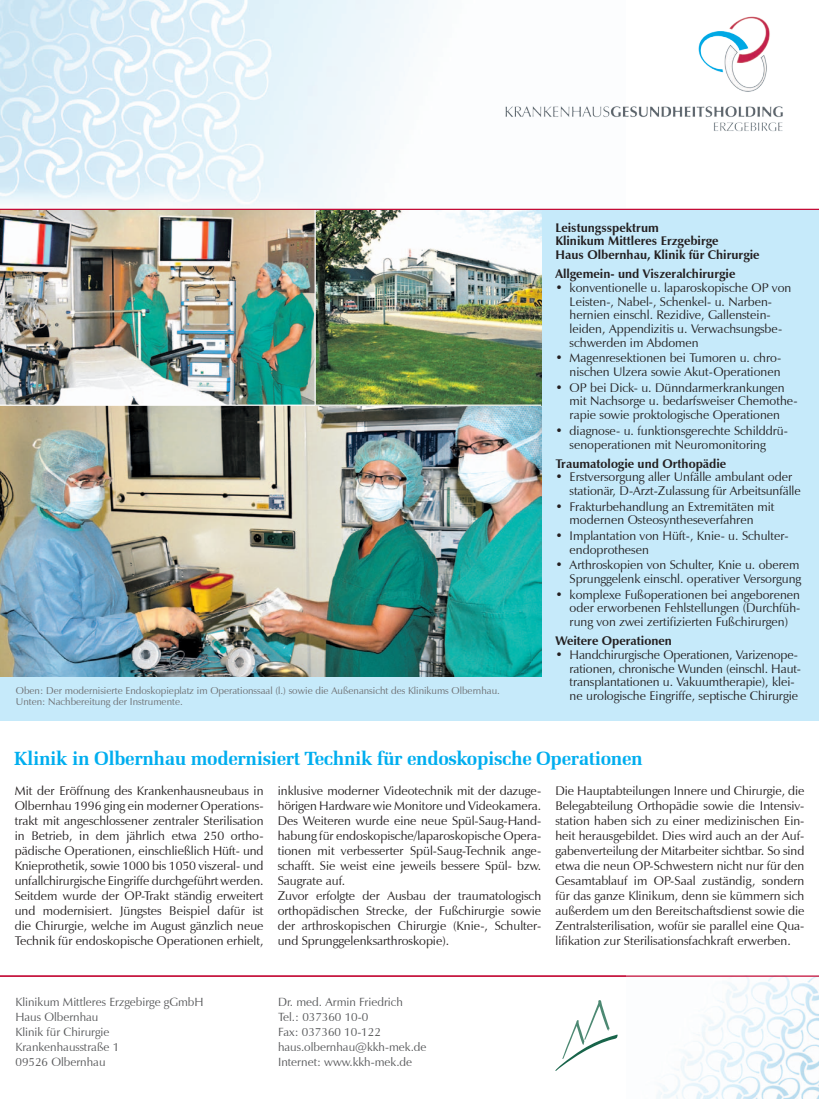
<style>
.page{position:relative;width:819px;height:1099px;background:#fff}
.page>*{position:absolute;margin:0;border:0;box-sizing:border-box;transform-origin:0 0}
.t1{font:700 19.12px "Zapf Elliptical 711 BT";letter-spacing:-.02em;color:#00aeef}
.t2{font:12.5px/15px "Zapf Humanist 601 BT";color:#231f20}
.t3{font:700 12.5px/13.8px "Zapf Humanist 601 BT";color:#231f20}
.t4{font:11.88px/15px "Zapf Humanist 601 BT";color:#57585a}
.t5{font:10px/11.2px "Zapf Humanist 601 BT";color:#6c6d70}
</style>
<div class="page">
<img style="left:0;top:0;width:625px;height:209px">
<img style="left:499px;top:13px;width:284px;height:126px">
<img style="left:626px;top:976px;width:193px;height:122px">
<hr style="left:0;top:975px;width:819px;height:1px;background:#c40c37">
<hr style="left:0;top:209px;width:819px;height:1px;background:#c40c37">
<svg style="left:556px;top:1000px;width:61px;height:70px"></svg>
<div style="left:0;top:210px;width:819px;height:510px;background:#c6eafa"></div>
<img style="left:0;top:210px;width:541px;height:467px">
<hr style="left:0;top:404px;width:541px;height:2px;background:#fff">
<hr style="left:314px;top:210px;width:2px;height:195px;background:#fff">
<p class="t5" style="left:16px;top:685px;width:485px">Oben: Der modernisierte Endoskopieplatz im Operationssaal (l.) sowie die Außenansicht des Klinikums Olbernhau.<br>Unten: Nachbereitung der Instrumente.</p>
<p class="t3" style="left:555px;top:220px;width:206px">Leistungsspektrum<br>Klinikum Mittleres Erzgebirge<br>Haus Olbernhau, Klinik für Chirurgie</p>
<p class="t3" style="left:555px;top:267px;width:181px">Allgemein- und Viszeralchirurgie</p>
<p class="t2" style="left:569px;top:281px;width:223px;line-height:13.8px;text-indent:-14px">• konventionelle u. laparoskopische OP von Leisten-, Nabel-, Schenkel- u. Narben&shy;hernien einschl. Rezidive, Gallenstein&shy;leiden, Appendizitis u. Verwachsungsbe&shy;schwerden im Abdomen</p>
<p class="t2" style="left:555px;top:351px;width:227px;line-height:13.8px;text-align:right">• Magenresektionen bei Tumoren u. chro&shy;nischen Ulzera sowie Akut-Operationen</p>
<p class="t2" style="left:569px;top:380px;width:229px;line-height:13.8px;text-indent:-14px">• OP bei Dick- u. Dünndarmerkrankungen mit Nachsorge u. bedarfsweiser Chemothe&shy;rapie sowie proktologische Operationen</p>
<p class="t2" style="left:569px;top:423px;width:220px;line-height:13.8px;text-indent:-14px">• diagnose- u. funktionsgerechte Schilddrü&shy;senoperationen mit Neuromonitoring</p>
<p class="t3" style="left:555px;top:456px;width:172px">Traumatologie und Orthopädie</p>
<p class="t2" style="left:569px;top:470px;width:232px;line-height:13.8px;text-indent:-14px">• Erstversorgung aller Unfälle ambulant oder stationär, D-Arzt-Zulassung für Arbeitsunfälle</p>
<p class="t2" style="left:555px;top:499px;width:220px;line-height:13.8px;text-align:center">• Frakturbehandlung an Extremitäten mit modernen Osteosyntheseverfahren</p>
<p class="t2" style="left:569px;top:528px;width:219px;line-height:13.8px;text-indent:-14px">• Implantation von Hüft-, Knie- u. Schulter&shy;endoprothesen</p>
<p class="t2" style="left:555px;top:558px;width:247px;line-height:13.8px;text-align:right">• Arthroskopien von Schulter, Knie u. oberem<br>Sprunggelenk einschl. operativer Versorgung</p>
<p class="t2" style="left:569px;top:587px;width:232px;line-height:13.8px;text-align:justify;text-indent:-14px">• komplexe Fußoperationen bei angeborenen oder erworbenen Fehlstellungen (Durchfüh&shy;rung von zwei zertifizierten Fußchirurgen)</p>
<p class="t3" style="left:555px;top:634px;width:118px">Weitere Operationen</p>
<p class="t2" style="left:569px;top:647px;width:232px;line-height:13.8px;text-indent:-14px">• Handchirurgische Operationen, Varizenope&shy;rationen, chronische Wunden (einschl. Haut&shy;transplantationen u. Vakuumtherapie), klei&shy;ne urologische Eingriffe, septische Chirurgie</p>
<h1 class="t1" style="left:14px;top:747px;width:630px">Klinik in Olbernhau modernisiert Technik für endoskopische Operationen</h1>
<p class="t2" style="left:15px;top:783px;width:250px;text-align:justify">Mit der Eröffnung des Krankenhausneubaus in Olbernhau 1996 ging ein moderner Operations&shy;trakt mit angeschlossener zentraler Sterilisation in Betrieb, in dem jährlich etwa 250 ortho&shy;pädische Operationen, einschließlich Hüft- und Knieprothetik, sowie 1000 bis 1050 viszeral- und unfallchirurgische Eingriffe durchgeführt werden.<br>Seitdem wurde der OP-Trakt ständig erweitert und modernisiert. Jüngstes Beispiel dafür ist die Chirurgie, welche im August gänzlich neue Technik für endoskopische Operationen erhielt,</p>
<p class="t2" style="left:278px;top:783px;width:265px">inklusive moderner Videotechnik mit der dazuge&shy;hörigen Hardware wie Monitore und Videokamera.<br>Des Weiteren wurde eine neue Spül-Saug-Hand&shy;habung für endoskopische/laparoskopische Opera&shy;tionen mit verbesserter Spül-Saug-Technik ange&shy;schafft. Sie weist eine jeweils bessere Spül- bzw.<br>Saugrate auf.<br>Zuvor erfolgte der Ausbau der traumatologisch orthopädischen Strecke, der Fußchirurgie sowie der arthroskopischen Chirurgie (Knie-, Schulter&shy;und Sprunggelenksarthroskopie).</p>
<p class="t2" style="left:555px;top:783px;width:250px;text-align:justify">Die Hauptabteilungen Innere und Chirurgie, die Belegabteilung Orthopädie sowie die Intensiv&shy;station haben sich zu einer medizinischen Ein&shy;heit herausgebildet. Dies wird auch an der Auf&shy;gabenverteilung der Mitarbeiter sichtbar. So sind etwa die neun OP-Schwestern nicht nur für den Gesamtablauf im OP-Saal zuständig, sondern für das ganze Klinikum, denn sie kümmern sich außerdem um den Bereitschaftsdienst sowie die Zentralsterilisation, wofür sie parallel eine Qua&shy;lifikation zur Sterilisationsfachkraft erwerben.</p>
<p class="t4" style="left:16px;top:993px;width:189px">Klinikum Mittleres Erzgebirge gGmbH<br>Haus Olbernhau<br>Klinik für Chirurgie<br>Krankenhausstraße 1<br>09526 Olbernhau</p>
<p class="t4" style="left:278px;top:993px;width:150px">Dr. med. Armin Friedrich<br>Tel.: 037360 10-0<br>Fax: 037360 10-122 haus.olbernhau@kkh-mek.de<br>Internet: www.kkh-mek.de</p>
</div>
